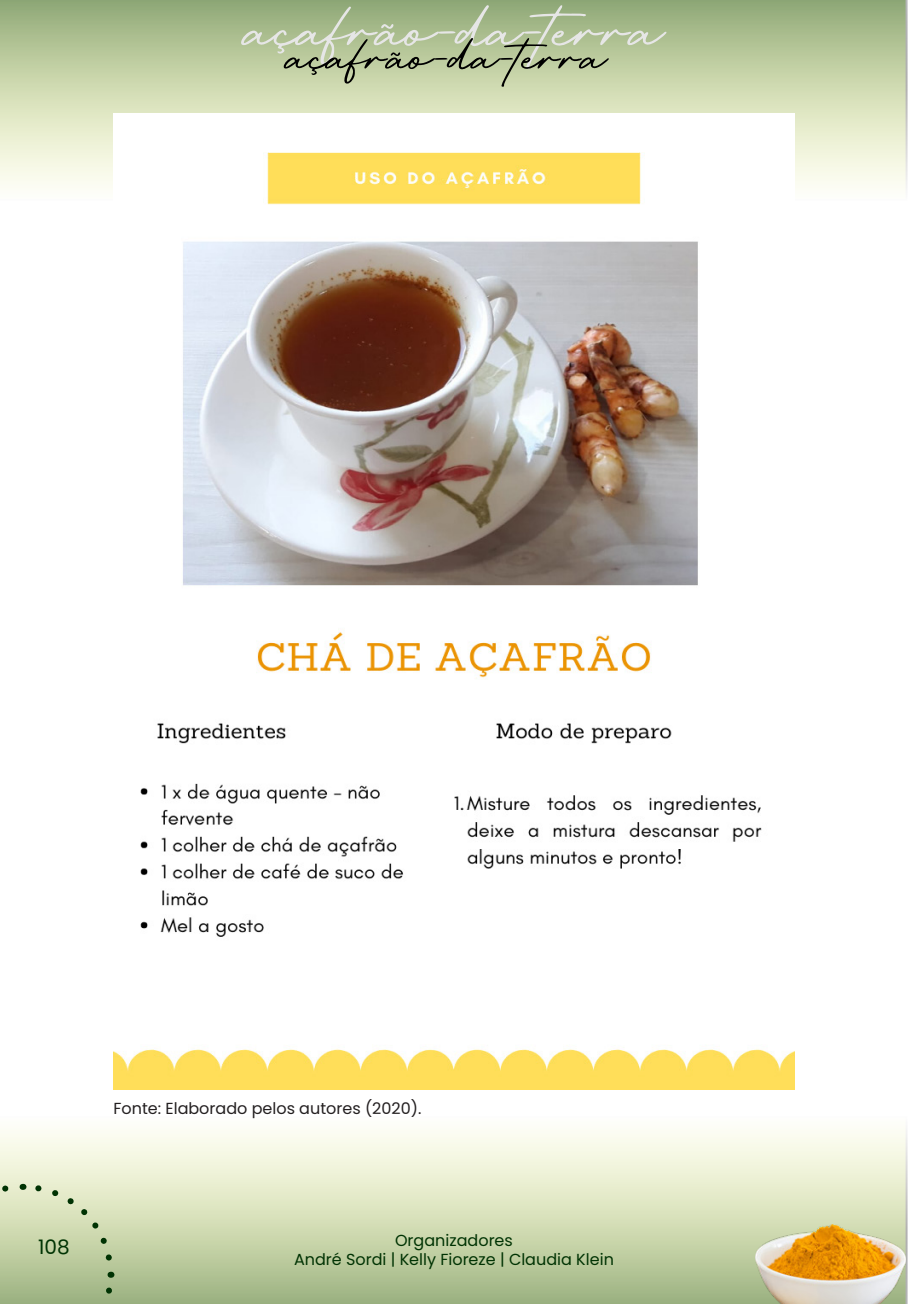
<style>
.page{position:relative;width:908px;height:1304px;background:#fff}
.page>*{position:absolute;margin:0;border:0;box-sizing:border-box;transform-origin:0 0}
.t1{font:121px "Retro Signature";color:#e6e6e6}
.t2{font:92.4px "Retro Signature";color:#000}
.t3{font:20px "Poppins";color:#003303}
.t4{font:16px/19.2px "Poppins";color:#003303;text-align:center}
.fonte{font:16px "Poppins";color:#231f20}
</style>
<div class="page">
<svg style="left:0;top:1129px;width:907px;height:175px"></svg>
<svg style="left:0;top:0;width:907px;height:189px"></svg>
<img style="left:755px;top:1225px;width:149px;height:79px">
<svg style="left:33px;top:1272px;width:84px;height:32px"></svg>
<svg style="left:23px;top:1181px;width:93px;height:84px"></svg>
<svg style="left:0;top:1181px;width:12px;height:97px"></svg>
<svg style="left:0;top:1285px;width:24px;height:19px"></svg>
<img style="left:113px;top:113px;width:681px;height:977px">
<h1 class="t1" style="left:250px;top:-42px;width:414px">açafrão-da-terra</h1>
<h2 class="t2" style="left:291px;top:2px;width:317px">açafrão-da-terra</h2>
<p class="fonte" style="left:113px;top:1099px;width:309px">Fonte: Elaborado pelos autores (2020).</p>
<p class="t3" style="left:38px;top:1236px;width:33px">108</p>
<p class="t4" style="left:294px;top:1231px;width:321px">Organizadores<br>André Sordi | Kelly Fioreze | Claudia Klein</p>
</div>
